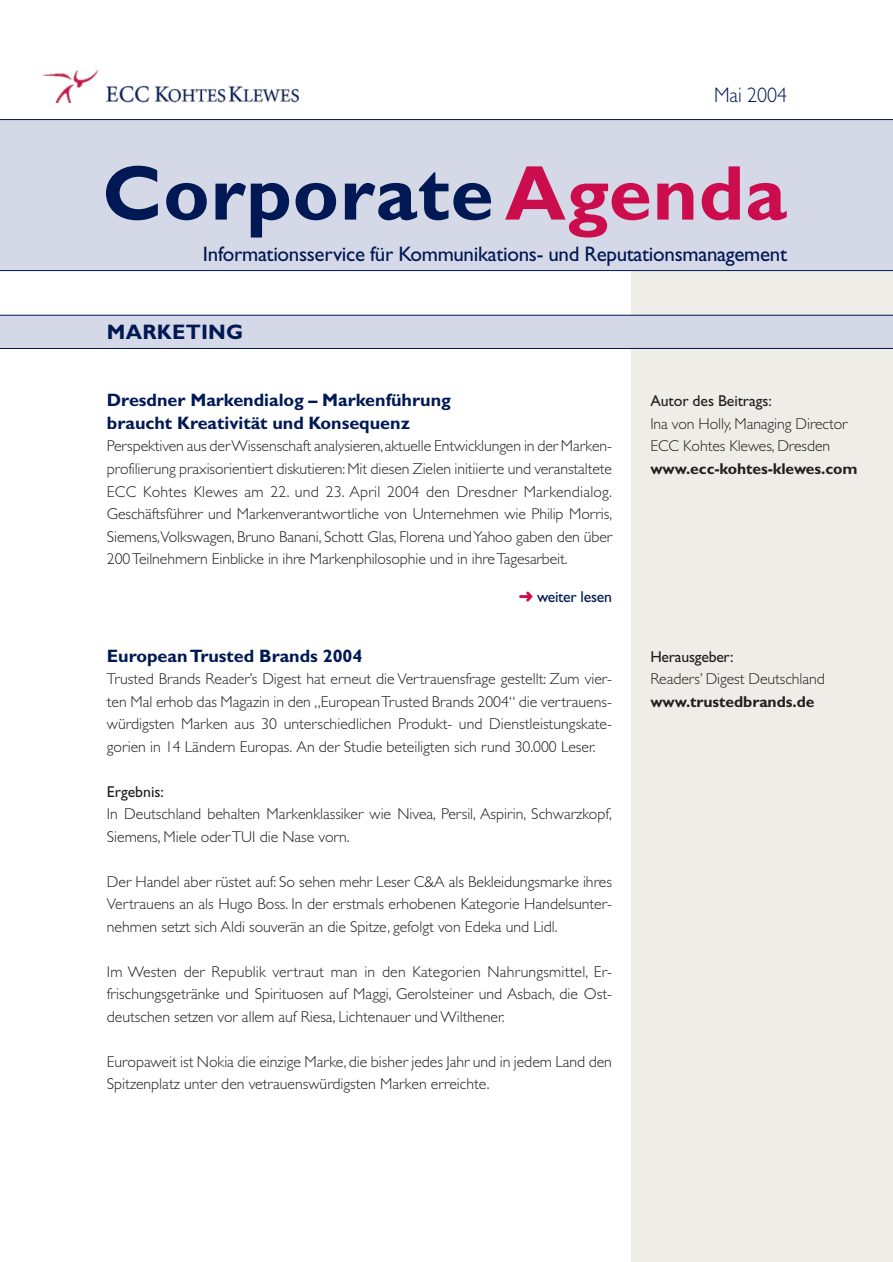
<style>
.page{position:relative;width:893px;height:1262px;background:#fff}
.page>*{position:absolute;margin:0;border:0;box-sizing:border-box;transform-origin:0 0}
.t1{font:700 78px "Gill Sans";letter-spacing:.01em;color:#001954}
.t2{font:21px "Gill Sans";letter-spacing:-.015em;color:#001954}
.t3{font:700 21px "Gill Sans";letter-spacing:.01em;color:#001954}
.t4{font:300 21px "Gill Sans";color:#001954;scale:.95 1}
.t5{font:700 18px/22.5px "Gill Sans";color:#001954}
.t6{font:300 15.75px/22.5px "Gill Sans";color:#231f20;text-align:justify}
.t7{font:700 15.75px "Gill Sans";letter-spacing:-.005em;color:#231f20}
.t8{font:15.75px "Gill Sans";letter-spacing:-.005em;color:#231f20}
.t9{font:15.75px "Gill Sans";letter-spacing:-.015em;color:#001954}
.s1{color:#cc0d4d}
</style>
<div class="page">
<div style="left:631px;top:270px;width:261px;height:992px;background:#efede8"></div>
<div style="left:0;top:120px;width:892px;height:150px;background:#d5d8e6"></div>
<hr style="left:0;top:119px;width:892px;height:1px;background:#001954">
<img style="left:44px;top:71px;width:254px;height:32px">
<hr style="left:0;top:270px;width:892px;height:1px;background:#001954">
<div style="left:0;top:315px;width:892px;height:34px;background:#d5d8e6"></div>
<h2 class="t4" style="left:714px;top:88px;width:78px">Mai 2004</h2>
<h1 class="t1" style="left:102px;top:166px;width:686px">Corporate<span class="s1">Agenda</span></h1>
<h2 class="t2" style="left:203px;top:247px;width:585px">Informationsservice für Kommunikations- und Reputationsmanagement</h2>
<h2 class="t3" style="left:107px;top:324px;width:138px">MARKETING</h2>
<p class="t5" style="left:107px;top:391px;width:345px">Dresdner Markendialog – Markenführung braucht Kreativität und Konsequenz</p>
<p class="t6" style="left:107px;top:437px;width:507px">Perspektiven aus der Wissenschaft analysieren,aktuelle Entwicklungen in der Marken&shy;profilierung praxisorientiert diskutieren:Mit diesen Zielen initiierte und veranstaltete ECC Kohtes Klewes am 22. und 23. April 2004 den Dresdner Markendialog.<br>Geschäftsführer und Markenverantwortliche von Unternehmen wie Philip Morris, Siemens,Volkswagen, Bruno Banani, Schott Glas, Florena und Yahoo gaben den über 200 Teilnehmern Einblicke in ihre Markenphilosophie und in ihre Tagesarbeit.</p>
<p class="t9" style="left:519px;top:591px;width:95px"><span class="s1">➜</span> weiter lesen</p>
<p class="t5" style="left:107px;top:646px;width:257px">European Trusted Brands 2004</p>
<p class="t6" style="left:107px;top:669px;width:506px">Trusted Brands Reader’s Digest hat erneut die Vertrauensfrage gestellt: Zum vier&shy;ten Mal erhob das Magazin in den „European Trusted Brands 2004“ die vertrauens&shy;würdigsten Marken aus 30 unterschiedlichen Produkt- und Dienstleistungskate&shy;gorien in 14 Ländern Europas. An der Studie beteiligten sich rund 30.000 Leser.</p>
<p class="t8" style="left:107px;top:786px;width:59px">Ergebnis:</p>
<p class="t6" style="left:107px;top:804px;width:506px">In Deutschland behalten Markenklassiker wie Nivea, Persil, Aspirin, Schwarzkopf,<br>Siemens, Miele oder TUI die Nase vorn.</p>
<p class="t6" style="left:107px;top:872px;width:506px">Der Handel aber rüstet auf: So sehen mehr Leser C&amp;A als Bekleidungsmarke ihres Vertrauens an als Hugo Boss. In der erstmals erhobenen Kategorie Handelsunter&shy;nehmen setzt sich Aldi souverän an die Spitze, gefolgt von Edeka und Lidl.</p>
<p class="t6" style="left:107px;top:962px;width:506px">Im Westen der Republik vertraut man in den Kategorien Nahrungsmittel, Er&shy;frischungsgetränke und Spirituosen auf Maggi, Gerolsteiner und Asbach, die Ost&shy;deutschen setzen vor allem auf Riesa, Lichtenauer und Wilthener.</p>
<p class="t6" style="left:107px;top:1052px;width:506px">Europaweit ist Nokia die einzige Marke,die bisher jedes Jahr und in jedem Land den<br>Spitzenplatz unter den vetrauenswürdigsten Marken erreichte.</p>
<p class="t8" style="left:650px;top:396px;width:123px">Autor des Beitrags:</p>
<p class="t6" style="left:650px;top:414px;width:199px">Ina von Holly, Managing Director<br>ECC Kohtes Klewes, Dresden</p>
<p class="t7" style="left:650px;top:463px;width:209px">www.ecc-kohtes-klewes.com</p>
<p class="t8" style="left:650px;top:651px;width:85px">Herausgeber:</p>
<p class="t6" style="left:650px;top:669px;width:176px">Readers’ Digest Deutschland</p>
<p class="t7" style="left:650px;top:696px;width:165px">www.trustedbrands.de</p>
</div>
